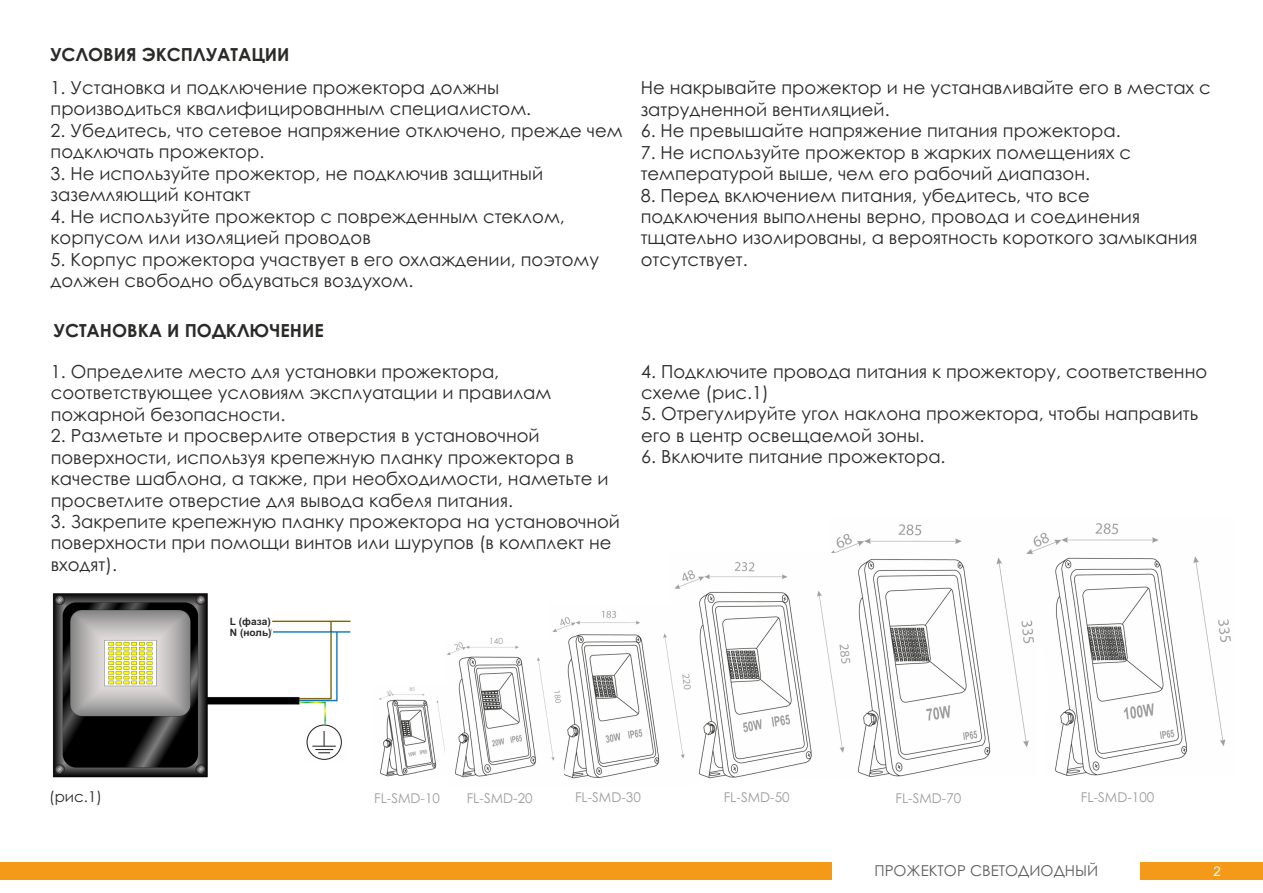
<style>
.page{position:relative;width:1263px;height:893px;background:#fff}
.page>*{position:absolute;margin:0;border:0;box-sizing:border-box;transform-origin:0 0}
.t1{font:18px/21.5px "Century Gothic";color:#2b2a29}
.t2{font:700 18px "Century Gothic";color:#2b2a29}
.t3{font:15px "Century Gothic";color:#606161}
.t4{font:15px "Century Gothic";color:#2b2a29}
.t5{font:13.5px "Century Gothic";color:#9d9e9e}
.t6{font:13.5px "Arial";color:#fefefe}
.t7{font:700 10.2px/11.4px "Arial";color:#2b2a29}
.t8{font:8.4px "Century Gothic";color:#9d9e9e}
</style>
<div class="page">
<img style="left:831px;top:524px;width:191px;height:252px">
<img style="left:674px;top:553px;width:182px;height:226px">
<img style="left:552px;top:604px;width:140px;height:175px">
<img style="left:379px;top:687px;width:66px;height:90px">
<img style="left:447px;top:641px;width:117px;height:138px">
<img style="left:1022px;top:523px;width:209px;height:253px">
<div style="left:1140px;top:863px;width:123px;height:17px;background:#f49918"></div>
<div style="left:0;top:863px;width:832px;height:17px;background:#f49918"></div>
<img style="left:52px;top:593px;width:299px;height:184px">
<svg style="left:303px;top:724px;width:44px;height:38px"></svg>
<svg style="left:237px;top:616px;width:34px;height:22px"></svg>
<p class="t2" style="left:50px;top:48px;width:241px">УСЛОВИЯ ЭКСПЛУАТАЦИИ</p>
<p class="t1" style="left:51px;top:78px;width:482px">1. Установка и подключение прожектора должны производиться квалифицированным специалистом.</p>
<p class="t1" style="left:51px;top:121px;width:574px">2. Убедитесь, что сетевое напряжение отключено, прежде чем подключать прожектор.</p>
<p class="t1" style="left:51px;top:164px;width:494px">3. Не используйте прожектор, не подключив защитный заземляющий контакт</p>
<p class="t1" style="left:51px;top:207px;width:516px">4. Не используйте прожектор с поврежденным стеклом, корпусом или изоляцией проводов</p>
<p class="t1" style="left:51px;top:250px;width:550px">5. Корпус прожектора участвует в его охлаждении, поэтому должен свободно обдуваться воздухом.</p>
<p class="t2" style="left:53px;top:323px;width:272px">УСТАНОВКА И ПОДКЛЮЧЕНИЕ</p>
<p class="t1" style="left:51px;top:362px;width:502px">1. Определите место для установки прожектора, соответствующее условиям эксплуатации и правилам пожарной безопасности.</p>
<p class="t1" style="left:51px;top:427px;width:559px">2. Разметьте и просверлите отверстия в установочной поверхности, используя крепежную планку прожектора в качестве шаблона, а также, при необходимости, наметьте и просветлите отверстие для вывода кабеля питания.</p>
<p class="t1" style="left:51px;top:512px;width:571px">3. Закрепите крепежную планку прожектора на установочной поверхности при помощи винтов или шурупов (в комплект не входят).</p>
<p class="t7" style="left:230px;top:616px;width:43px">L (фаза)<br>N (ноль)</p>
<p class="t8" style="left:489px;top:637px;width:16px">140</p>
<p class="t1" style="left:641px;top:79px;width:572px">Не накрывайте прожектор и не устанавливайте его в местах с затрудненной вентиляцией.</p>
<p class="t1" style="left:641px;top:122px;width:481px">6. Не превышайте напряжение питания прожектора.</p>
<p class="t1" style="left:641px;top:143px;width:492px">7. Не используйте прожектор в жарких помещениях с температурой выше, чем его рабочий диапазон.</p>
<p class="t1" style="left:641px;top:186px;width:558px">8. Перед включением питания, убедитесь, что все подключения выполнены верно, провода и соединения тщательно изолированы, а вероятность короткого замыкания отсутствует.</p>
<p class="t1" style="left:641px;top:362px;width:568px">4. Подключите провода питания к прожектору, соответственно схеме (рис.1)</p>
<p class="t1" style="left:641px;top:405px;width:558px">5. Отрегулируйте угол наклона прожектора, чтобы направить его в центр освещаемой зоны.</p>
<p class="t1" style="left:641px;top:448px;width:306px">6. Включите питание прожектора.</p>
<p class="t4" style="left:49px;top:791px;width:54px">(рис.1)</p>
<p class="t5" style="left:374px;top:792px;width:67px">FL-SMD-10</p>
<p class="t5" style="left:467px;top:792px;width:67px">FL-SMD-20</p>
<p class="t5" style="left:575px;top:792px;width:67px">FL-SMD-30</p>
<p class="t5" style="left:724px;top:792px;width:67px">FL-SMD-50</p>
<p class="t5" style="left:895px;top:793px;width:67px">FL-SMD-70</p>
<p class="t5" style="left:1081px;top:792px;width:75px">FL-SMD-100</p>
<p class="t3" style="left:874px;top:865px;width:225px">ПРОЖЕКТОР СВЕТОДИОДНЫЙ</p>
<p class="t6" style="left:1213px;top:867px;width:9px">2</p>
</div>
